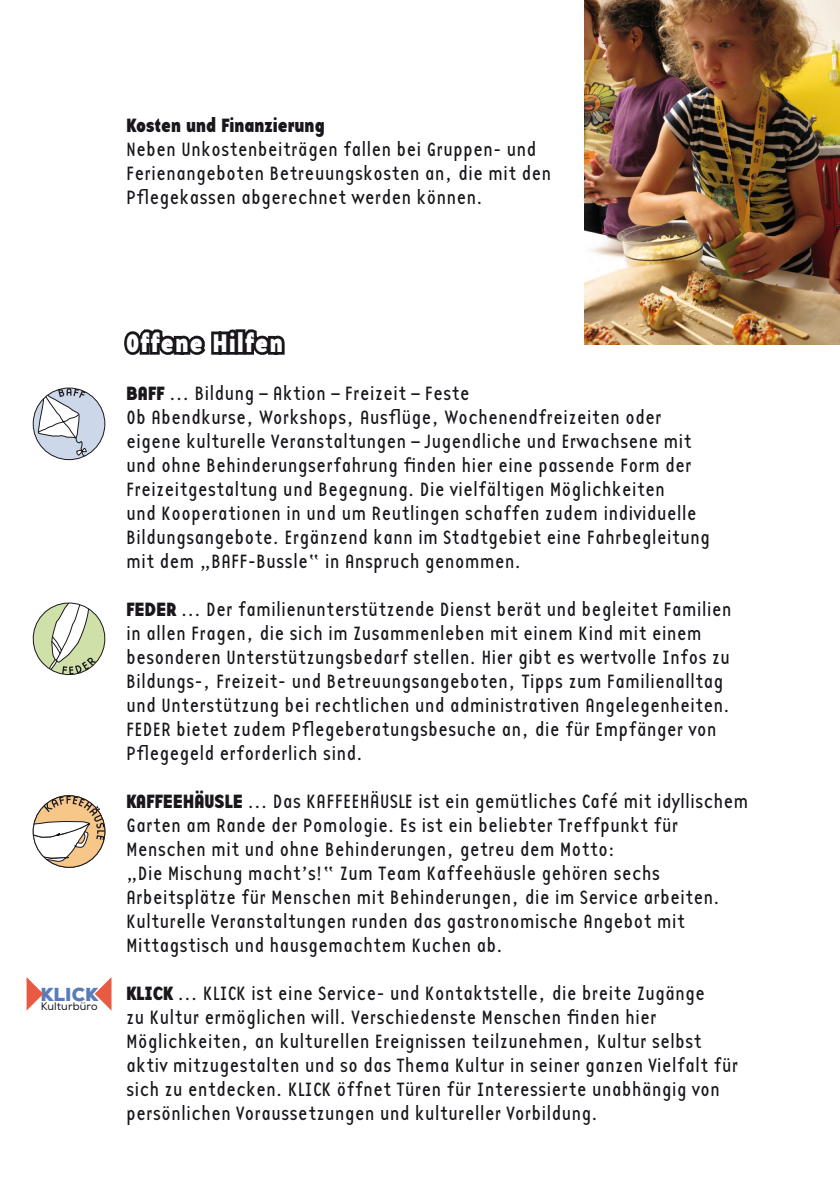
<style>
.page{position:relative;width:840px;height:1191px;background:#fff}
.page>*{position:absolute;margin:0;border:0;box-sizing:border-box;transform-origin:0 0}
.t1{font:26.4px "Base Twelve Sans B";letter-spacing:.05em;color:#fff}
.t2{font:20px/24px "Base Twelve Sans";color:#1a171c}
.t3{font:20px "Base Twelve Sans B";color:#1a171c}
.t4{font:900 18.8px "Nexa";color:#5a7cb8}
.t5{font:10.8px "Nexa";letter-spacing:.01em;color:#1a171c}
.s1{font-family:"Base Twelve Sans B"}
</style>
<div class="page">
<svg style="left:124px;top:329px;width:104px;height:26px"></svg>
<div style="left:227px;top:329px;width:10px;height:10px;border:6px solid #1a171c;border-radius:50%"></div>
<div style="left:227px;top:336px;width:10px;height:19px;border:6px solid #1a171c"></div>
<div style="left:235px;top:329px;width:10px;height:26px;border:6px solid #1a171c"></div>
<svg style="left:240px;top:329px;width:45px;height:26px"></svg>
<img style="left:584px;top:0;width:255px;height:344px">
<div style="left:33px;top:795px;width:72px;height:72px;background:#f7c689;border-radius:50%"></div>
<svg style="left:33px;top:796px;width:72px;height:66px"></svg>
<svg style="left:32px;top:602px;width:74px;height:74px"></svg>
<svg style="left:33px;top:388px;width:72px;height:72px"></svg>
<svg style="left:37px;top:388px;width:63px;height:72px"></svg>
<svg style="left:95px;top:977px;width:16px;height:33px"></svg>
<svg style="left:27px;top:977px;width:16px;height:33px"></svg>
<p class="t3" style="left:126px;top:111px;width:200px">Kosten und Finanzierung</p>
<p class="t2" style="left:126px;top:137px;width:427px">Neben Unkostenbeiträgen fallen bei Gruppen- und<br>Ferienangeboten Betreuungskosten an, die mit den<br>Pflegekassen abgerechnet werden können.</p>
<p class="t4" style="left:40px;top:982px;width:59px">KLICK</p>
<p class="t5" style="left:41px;top:999px;width:58px">Kulturbüro</p>
<h1 class="t1" style="left:126px;top:324px;width:158px">Offene Hilfen</h1>
<p class="t2" style="left:126px;top:381px;width:585px"><span class="s1">BAFF</span> ... Bildung – Aktion – Freizeit – Feste<br>Ob Abendkurse, Workshops, Ausflüge, Wochenendfreizeiten oder eigene kulturelle Veranstaltungen – Jugendliche und Erwachsene mit und ohne Behinderungserfahrung finden hier eine passende Form der Freizeitgestaltung und Begegnung. Die vielfältigen Möglichkeiten<br>und Kooperationen in und um Reutlingen schaffen zudem individuelle Bildungsangebote. Ergänzend kann im Stadtgebiet eine Fahrbegleitung mit dem „BAFF-Bussle“ in Anspruch genommen.</p>
<p class="t2" style="left:126px;top:597px;width:607px"><span class="s1">FEDER</span> ... Der familienunterstützende Dienst berät und begleitet Familien in allen Fragen, die sich im Zusammenleben mit einem Kind mit einem besonderen Unterstützungsbedarf stellen. Hier gibt es wertvolle Infos zu Bildungs-, Freizeit- und Betreuungsangeboten, Tipps zum Familienalltag und Unterstützung bei rechtlichen und administrativen Angelegenheiten.<br>FEDER bietet zudem Pflegeberatungsbesuche an, die für Empfänger von Pflegegeld erforderlich sind.</p>
<p class="t2" style="left:126px;top:789px;width:623px"><span class="s1">KAFFEEHÄUSLE</span> ... Das KAFFEEHÄUSLE ist ein gemütliches Café mit idyllischem Garten am Rande der Pomologie. Es ist ein beliebter Treffpunkt für Menschen mit und ohne Behinderungen, getreu dem Motto:<br>„Die Mischung macht’s!“ Zum Team Kaffeehäusle gehören sechs Arbeitsplätze für Menschen mit Behinderungen, die im Service arbeiten.<br>Kulturelle Veranstaltungen runden das gastronomische Angebot mit Mittagstisch und hausgemachtem Kuchen ab.</p>
<p class="t2" style="left:126px;top:981px;width:613px"><span class="s1">KLICK</span> … KLICK ist eine Service- und Kontaktstelle, die breite Zugänge<br>zu Kultur ermöglichen will. Verschiedenste Menschen finden hier Möglichkeiten, an kulturellen Ereignissen teilzunehmen, Kultur selbst aktiv mitzugestalten und so das Thema Kultur in seiner ganzen Vielfalt für sich zu entdecken. KLICK öffnet Türen für Interessierte unabhängig von persönlichen Voraussetzungen und kultureller Vorbildung.</p>
</div>
